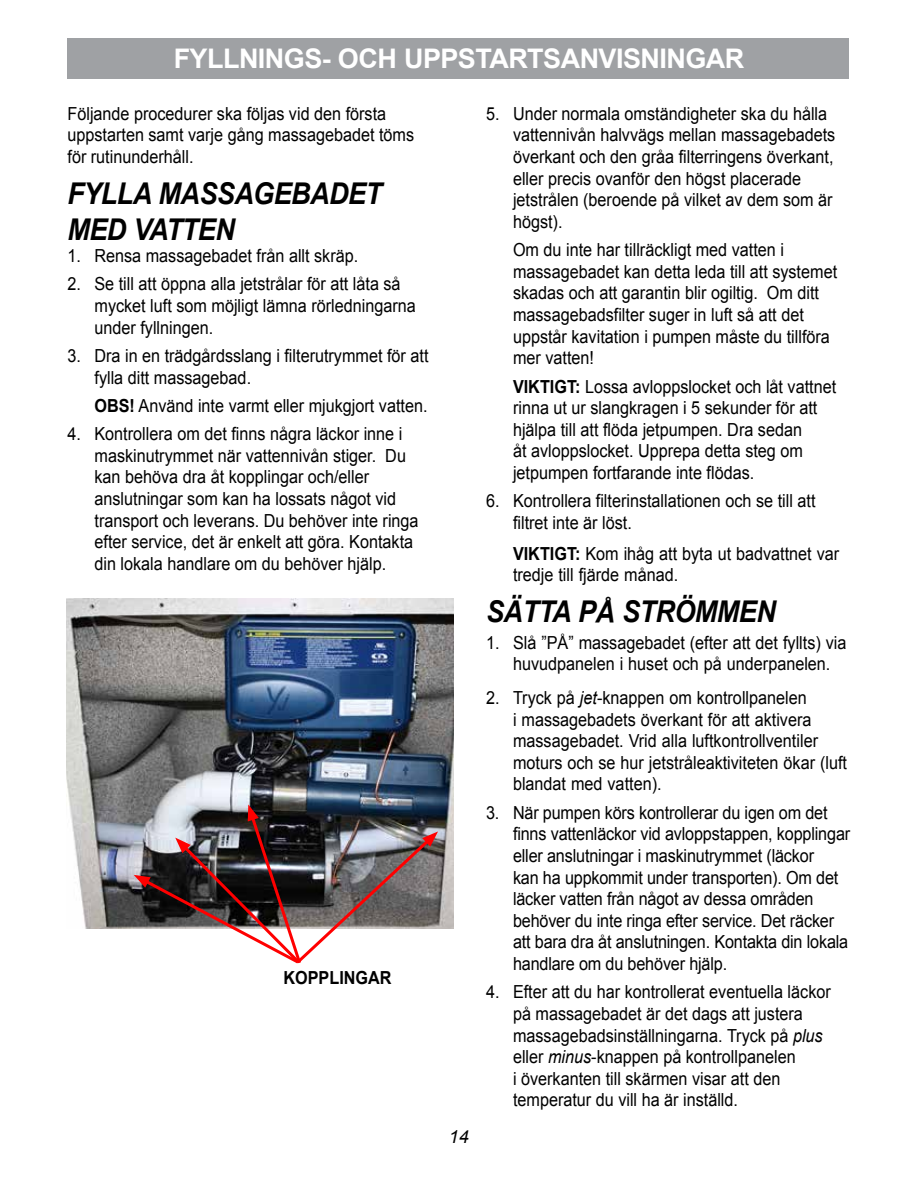
<style>
.page{position:relative;width:918px;height:1188px;background:#fff}
.page>*{position:absolute;margin:0;border:0;box-sizing:border-box;transform-origin:0 0}
.t1{font:italic 700 30px/36px "Arial";letter-spacing:-.02em;color:#000;scale:.9 1}
.t2{font:700 27px "Arial";letter-spacing:-.02em;color:#fff}
.t3{font:18px/21.6px "Arial";color:#000;scale:.9 1}
.t4{font:700 18px "Arial";color:#000;scale:.9 1}
.t5{font:italic 18px "Arial";color:#000}
.s1{font-weight:700}
.s2{font-style:italic}
</style>
<div class="page">
<div style="left:68px;top:38px;width:781px;height:41px;background:#9fa1a4"></div>
<img style="left:67px;top:598px;width:386px;height:330px">
<img style="left:134px;top:804px;width:304px;height:160px">
<h2 class="t2" style="left:174px;top:41px;width:572px">FYLLNINGS- OCH UPPSTARTSANVISNINGAR</h2>
<p class="t3" style="left:68px;top:103px;width:387px">Följande procedurer ska följas vid den första uppstarten samt varje gång massagebadet töms för rutinunderhåll.</p>
<h1 class="t1" style="left:68px;top:177px;width:351px">FYLLA MASSAGEBADET<br>MED VATTEN</h1>
<p class="t3" style="left:68px;top:245px;width:325px">1. Rensa massagebadet från allt skräp.</p>
<p class="t3" style="left:95px;top:273px;width:359px;text-indent:-27px">2. Se till att öppna alla jetstrålar för att låta så mycket luft som möjligt lämna rörledningarna under fyllningen.</p>
<p class="t3" style="left:95px;top:345px;width:373px;text-indent:-27px">3. Dra in en trädgårdsslang i filterutrymmet för att fylla ditt massagebad.</p>
<p class="t3" style="left:95px;top:395px;width:372px"><span class="s1">OBS!</span> Använd inte varmt eller mjukgjort vatten.</p>
<p class="t3" style="left:95px;top:423px;width:362px;text-indent:-27px">4. Kontrollera om det finns några läckor inne i maskinutrymmet när vattennivån stiger. Du kan behöva dra åt kopplingar och/eller anslutningar som kan ha lossats något vid transport och leverans. Du behöver inte ringa efter service, det är enkelt att göra. Kontakta din lokala handlare om du behöver hjälp.</p>
<p class="t3" style="left:513px;top:103px;width:360px;text-indent:-27px">5. Under normala omständigheter ska du hålla vattennivån halvvägs mellan massagebadets överkant och den gråa filterringens överkant, eller precis ovanför den högst placerade jetstrålen (beroende på vilket av dem som är högst).</p>
<p class="t3" style="left:513px;top:239px;width:362px">Om du inte har tillräckligt med vatten i massagebadet kan detta leda till att systemet skadas och att garantin blir ogiltig. Om ditt massagebadsfilter suger in luft så att det uppstår kavitation i pumpen måste du tillföra mer vatten!</p>
<p class="t3" style="left:513px;top:376px;width:361px"><span class="s1">VIKTIGT:</span> Lossa avloppslocket och låt vattnet rinna ut ur slangkragen i 5 sekunder för att hjälpa till att flöda jetpumpen. Dra sedan<br>åt avloppslocket. Upprepa detta steg om jetpumpen fortfarande inte flödas.</p>
<p class="t3" style="left:513px;top:490px;width:338px;text-indent:-27px">6. Kontrollera filterinstallationen och se till att filtret inte är löst.</p>
<p class="t3" style="left:513px;top:543px;width:364px;line-height:21px"><span class="s1">VIKTIGT:</span> Kom ihåg att byta ut badvattnet var tredje till fjärde månad.</p>
<h1 class="t1" style="left:486px;top:595px;width:324px">SÄTTA PÅ STRÖMMEN</h1>
<p class="t3" style="left:513px;top:632px;width:372px;text-indent:-27px">1. Slå ”PÅ” massagebadet (efter att det fyllts) via huvudpanelen i huset och på underpanelen.</p>
<p class="t3" style="left:513px;top:687px;width:373px;text-indent:-27px">2. Tryck på <span class="s2">jet</span>-knappen om kontrollpanelen<br>i massagebadets överkant för att aktivera massagebadet. Vrid alla luftkontrollventiler moturs och se hur jetstråleaktiviteten ökar (luft blandat med vatten).</p>
<p class="t3" style="left:513px;top:802px;width:376px;text-indent:-27px">3. När pumpen körs kontrollerar du igen om det finns vattenläckor vid avloppstappen, kopplingar eller anslutningar i maskinutrymmet (läckor<br>kan ha uppkommit under transporten). Om det läcker vatten från något av dessa områden behöver du inte ringa efter service. Det räcker att bara dra åt anslutningen. Kontakta din lokala handlare om du behöver hjälp.</p>
<p class="t3" style="left:513px;top:981px;width:355px;text-indent:-27px">4. Efter att du har kontrollerat eventuella läckor på massagebadet är det dags att justera massagebadsinställningarna. Tryck på <span class="s2">plus </span>eller <span class="s2">minus</span>-knappen på kontrollpanelen<br>i överkanten till skärmen visar att den temperatur du vill ha är inställd.</p>
<p class="t4" style="left:284px;top:966px;width:122px">KOPPLINGAR</p>
<p class="t5" style="left:449px;top:1125px;width:22px">14</p>
</div>
